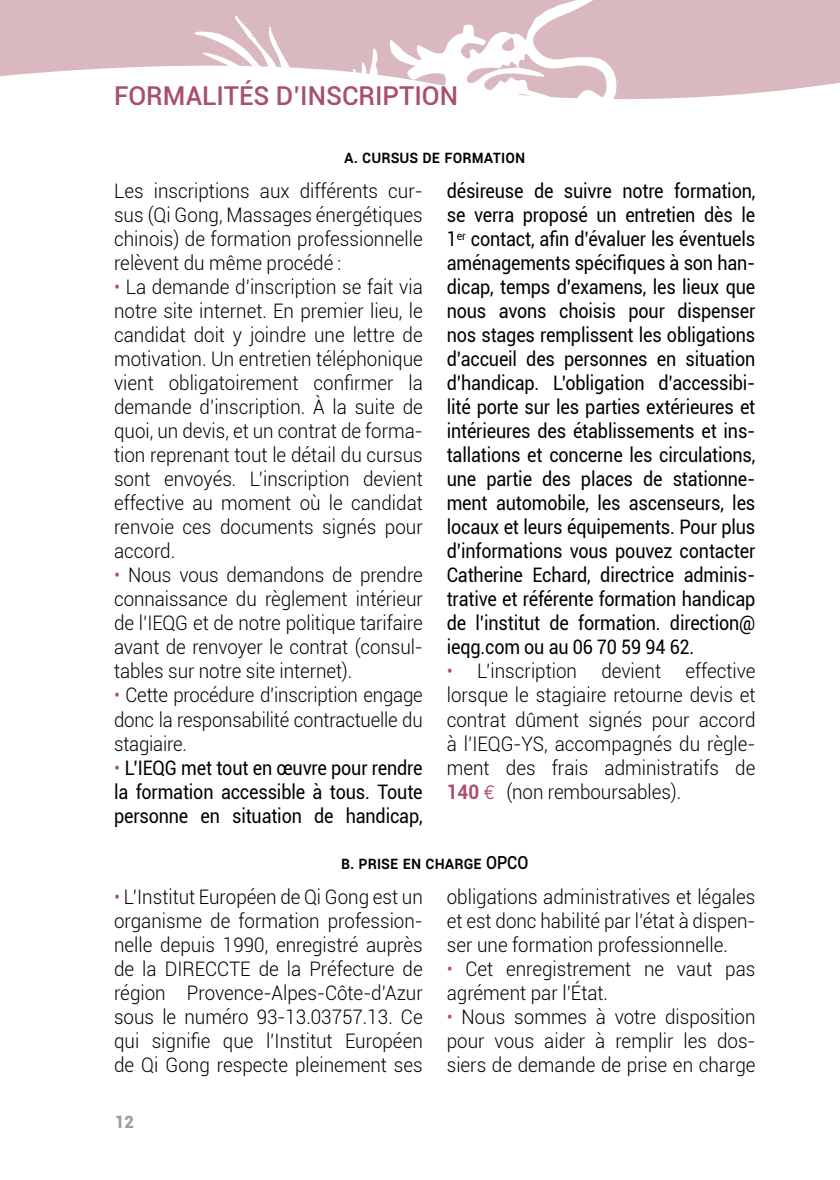
<style>
.page{position:relative;width:840px;height:1180px;background:#fff}
.page>*{position:absolute;margin:0;border:0;box-sizing:border-box;transform-origin:0 0}
.t1{font:500 26px "Roboto";color:#aa4f69}
.t2{font:300 20px/24px "Roboto";color:#000;text-align:justify;scale:.94 1}
.t3{font:20px/24px "Roboto";letter-spacing:-.01em;color:#000;text-align:justify;scale:.9 1}
.t4{font:300 20px/24px "Roboto";color:#000;text-align:justify;scale:.93 1}
.t5{font:500 18px "Roboto";color:#000;scale:.89 1}
.t6{font:900 17px "Roboto";color:#9d9d9c;scale:.96 1}
.s1{color:#aa4f69}
.s2{font-weight:300;color:#aa4f69}
.s3{font-weight:700;color:#aa4f69}
.s4{font-family:"Euro Mono";font-weight:400;color:#aa4f69}
</style>
<div class="page">
<svg style="left:0;top:0;width:839px;height:99px;fill:#dab8c0"></svg>
<svg style="left:194px;top:0;width:447px;height:100px;fill:#dab8c0"></svg>
<h1 class="t1" style="left:114px;top:77px;width:345px">FORMALITÉS D’INSCRIPTION</h1>
<p class="t5" style="left:344px;top:144px;width:205px">A. Cursus de formation</p>
<p class="t2" style="left:114px;top:178px;width:330px">Les inscriptions aux différents cur&shy;sus (Qi Gong, Massages énergétiques chinois) de formation professionnelle relèvent du même procédé :</p>
<p class="t2" style="left:114px;top:274px;width:330px"><span class="s1">•</span> La demande d’inscription se fait via notre site internet. En premier lieu, le candidat doit y joindre une lettre de motivation. Un entretien téléphonique vient obligatoirement confirmer la demande d’inscription. À la suite de quoi, un devis, et un contrat de forma&shy;tion reprenant tout le détail du cursus sont envoyés. L’inscription devient effective au moment où le candidat renvoie ces documents signés pour accord.</p>
<p class="t2" style="left:114px;top:562px;width:330px"><span class="s1">•</span> Nous vous demandons de prendre connaissance du règlement intérieur de l’IEQG et de notre politique tarifaire avant de renvoyer le contrat (consul&shy;tables sur notre site internet).</p>
<p class="t4" style="left:114px;top:682px;width:333px"><span class="s1">•</span> Cette procédure d’inscription engage donc la responsabilité contractuelle du stagiaire.</p>
<p class="t3" style="left:114px;top:754px;width:38px"><span class="s2">•</span> L’IEQG</p>
<p class="t3" style="left:446px;top:178px;width:344px">désireuse de suivre notre formation, se verra proposé un entretien dès le 1<sup>er</sup> contact, afin d’évaluer les éventuels aménagements spécifiques à son han&shy;dicap, temps d’examens, les lieux que nous avons choisis pour dispenser nos stages remplissent les obligations d’accueil des personnes en situation d’handicap. L’obligation d’accessibi&shy;lité porte sur les parties extérieures et intérieures des établissements et ins&shy;tallations et concerne les circulations, une partie des places de stationne&shy;ment automobile, les ascenseurs, les locaux et leurs équipements. Pour plus d’informations vous pouvez contacter Catherine Echard, directrice adminis&shy;trative et référente formation handicap de l’institut de formation. direction@ ieqg.com ou au 06 70 59 94 62.</p>
<p class="t2" style="left:446px;top:658px;width:330px"><span class="s1">•</span> L’inscription devient effective lorsque le stagiaire retourne devis et contrat dûment signés pour accord à l’IEQG-YS, accompagnés du règle&shy;ment des frais administratifs de <span class="s3">140</span> <span class="s4">e</span> (non remboursables).</p>
<p class="t3" style="left:114px;top:754px;width:344px;text-indent:67px">met tout en œuvre pour rendre la formation accessible à tous. Toute personne en situation de handicap,</p>
<p class="t5" style="left:341px;top:849px;width:212px">B. Prise en charge OPCO</p>
<p class="t2" style="left:114px;top:884px;width:330px"><span class="s1">•</span> L’Institut Européen de Qi Gong est un organisme de formation profession&shy;nelle depuis 1990, enregistré auprès de la DIRECCTE de la Préfecture de région Provence-Alpes-Côte-d’Azur sous le numéro 93-13.03757.13. Ce qui signifie que l’Institut Européen de Qi Gong respecte pleinement ses</p>
<p class="t2" style="left:446px;top:884px;width:330px">obligations administratives et légales et est donc habilité par l’état à dispen&shy;ser une formation professionnelle.</p>
<p class="t2" style="left:446px;top:956px;width:330px"><span class="s1">•</span> Cet enregistrement ne vaut pas agrément par l’État.</p>
<p class="t2" style="left:446px;top:1004px;width:330px"><span class="s1">•</span> Nous sommes à votre disposition pour vous aider à remplir les dos&shy;siers de demande de prise en charge</p>
<p class="t6" style="left:115px;top:1109px;width:21px">12</p>
</div>
